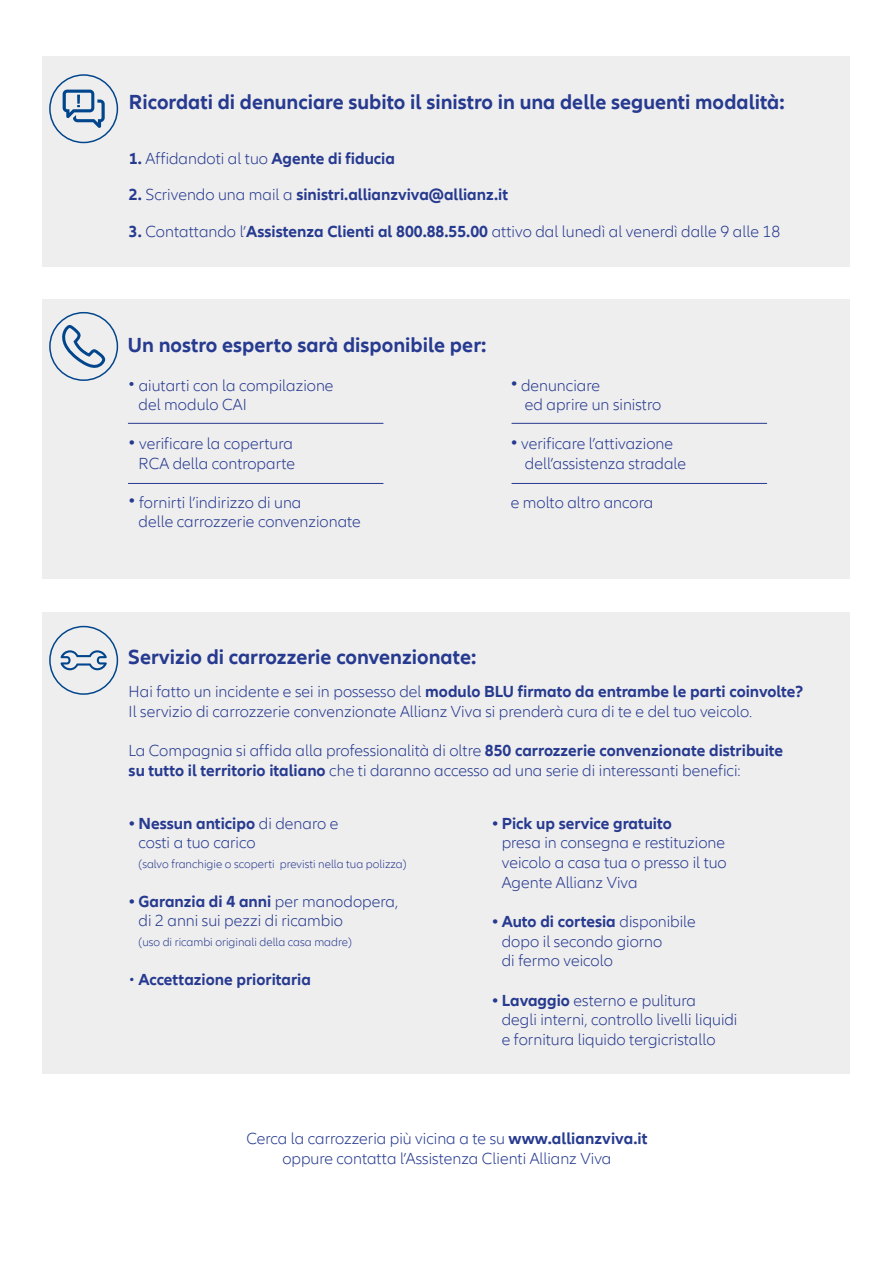
<style>
.page{position:relative;width:893px;height:1263px;background:#fff}
.page>*{position:absolute;margin:0;border:0;box-sizing:border-box;transform-origin:0 0}
.t1{font:700 21px "Allianz Neo";color:#263a90}
.t2{font:300 16.5px "Allianz Neo";color:#263a90}
.t3{font:700 16.5px "Allianz Neo";color:#263a90}
.t4{font:300 12px "Allianz Neo";color:#263a90}
.s1{font-weight:300}
.s2{font-weight:700}
.s3{font-weight:700;font-size:15px}
</style>
<div class="page">
<div style="left:43px;top:612px;width:807px;height:461px;background:#efeeee"></div>
<div style="left:43px;top:299px;width:807px;height:280px;background:#efeeee"></div>
<div style="left:43px;top:56px;width:807px;height:210px;background:#efeeee"></div>
<svg style="left:63px;top:90px;width:42px;height:38px"></svg>
<div style="left:49px;top:74px;width:69px;height:69px;border:2px solid #01468c;border-radius:50%"></div>
<svg style="left:61px;top:325px;width:46px;height:46px"></svg>
<div style="left:49px;top:312px;width:69px;height:69px;border:2px solid #01468c;border-radius:50%"></div>
<hr style="left:128px;top:423px;width:255px;height:1px;background:#263a90">
<hr style="left:128px;top:483px;width:255px;height:1px;background:#263a90">
<svg style="left:60px;top:650px;width:47px;height:20px"></svg>
<div style="left:49px;top:626px;width:69px;height:69px;border:2px solid #01468c;border-radius:50%"></div>
<hr style="left:512px;top:423px;width:255px;height:1px;background:#263a90">
<hr style="left:512px;top:483px;width:255px;height:1px;background:#263a90">
<p class="t1" style="left:129px;top:89px;width:657px">Ricordati di denunciare subito il sinistro in una delle seguenti modalità:</p>
<p class="t3" style="left:129px;top:149px;width:267px">1. <span class="s1">Affidandoti al tuo</span> Agente di fiducia</p>
<p class="t3" style="left:129px;top:185px;width:381px">2. <span class="s1">Scrivendo una mail a</span> sinistri.allianzviva@allianz.it</p>
<p class="t2" style="left:129px;top:221px;width:653px"><span class="s2">3.</span> Contattando l’<span class="s2">Assistenza Clienti al 800.88.55.00</span> attivo dal lunedì al venerdì dalle 9 alle 18</p>
<p class="t1" style="left:128px;top:332px;width:360px">Un nostro esperto sarà disponibile per:</p>
<p class="t2" style="left:129px;top:375px;width:206px"><span class="s3">•</span> aiutarti con la compilazione</p>
<p class="t2" style="left:511px;top:375px;width:91px"><span class="s2">•</span> denunciare</p>
<p class="t2" style="left:139px;top:395px;width:110px">del modulo CAI</p>
<p class="t2" style="left:525px;top:395px;width:138px">ed aprire un sinistro</p>
<p class="t2" style="left:129px;top:434px;width:166px"><span class="s2">•</span> verificare la copertura</p>
<p class="t2" style="left:511px;top:434px;width:164px"><span class="s2">•</span> verificare l’attivazione</p>
<p class="t2" style="left:139px;top:453px;width:158px">RCA della controparte</p>
<p class="t2" style="left:525px;top:453px;width:163px">dell’assistenza stradale</p>
<p class="t2" style="left:129px;top:492px;width:174px"><span class="s2">•</span> fornirti l’indirizzo di una</p>
<p class="t2" style="left:511px;top:492px;width:144px">e molto altro ancora</p>
<p class="t2" style="left:139px;top:512px;width:224px">delle carrozzerie convenzionate</p>
<p class="t1" style="left:128px;top:644px;width:350px">Servizio di carrozzerie convenzionate:</p>
<p class="t3" style="left:129px;top:682px;width:676px"><span class="s1">Hai fatto un incidente e sei in possesso del</span> modulo BLU firmato da entrambe le parti coinvolte?</p>
<p class="t2" style="left:129px;top:701px;width:625px">Il servizio di carrozzerie convenzionate Allianz Viva si prenderà cura di te e del tuo veicolo.</p>
<p class="t2" style="left:129px;top:740px;width:656px">La Compagnia si affida alla professionalità di oltre <span class="s2">850 carrozzerie convenzionate distribuite</span></p>
<p class="t2" style="left:129px;top:760px;width:614px"><span class="s2">su tutto il territorio italiano</span> che ti daranno accesso ad una serie di interessanti benefici:</p>
<p class="t3" style="left:129px;top:813px;width:211px">• Nessun anticipo <span class="s1">di denaro e</span></p>
<p class="t2" style="left:139px;top:832px;width:119px">costi a tuo carico</p>
<p class="t4" style="left:139px;top:856px;width:270px">(salvo franchigie o scoperti previsti nella tua polizza)</p>
<p class="t3" style="left:129px;top:891px;width:271px">• Garanzia di 4 anni <span class="s1">per manodopera,</span></p>
<p class="t2" style="left:139px;top:910px;width:206px">di 2 anni sui pezzi di ricambio</p>
<p class="t4" style="left:139px;top:934px;width:215px">(uso di ricambi originali della casa madre)</p>
<p class="t3" style="left:129px;top:969px;width:184px"><span class="s1">•</span> Accettazione prioritaria</p>
<p class="t3" style="left:492px;top:813px;width:182px">• Pick up service gratuito</p>
<p class="t2" style="left:502px;top:833px;width:225px">presa in consegna e restituzione</p>
<p class="t2" style="left:502px;top:852px;width:226px">veicolo a casa tua o presso il tuo</p>
<p class="t2" style="left:502px;top:872px;width:137px">Agente Allianz Viva</p>
<p class="t3" style="left:492px;top:911px;width:206px">• Auto di cortesia <span class="s1">disponibile</span></p>
<p class="t2" style="left:502px;top:931px;width:162px">dopo il secondo giorno</p>
<p class="t2" style="left:502px;top:950px;width:113px">di fermo veicolo</p>
<p class="t2" style="left:492px;top:990px;width:206px"><span class="s2">• Lavaggio</span> esterno e pulitura</p>
<p class="t2" style="left:502px;top:1009px;width:237px">degli interni, controllo livelli liquidi</p>
<p class="t2" style="left:502px;top:1029px;width:215px">e fornitura liquido tergicristallo</p>
<p class="t2" style="left:246px;top:1129px;width:403px">Cerca la carrozzeria più vicina a te su <span class="s2">www.allianzviva.it</span></p>
<p class="t2" style="left:282px;top:1148px;width:330px">oppure contatta l’Assistenza Clienti Allianz Viva</p>
</div>
